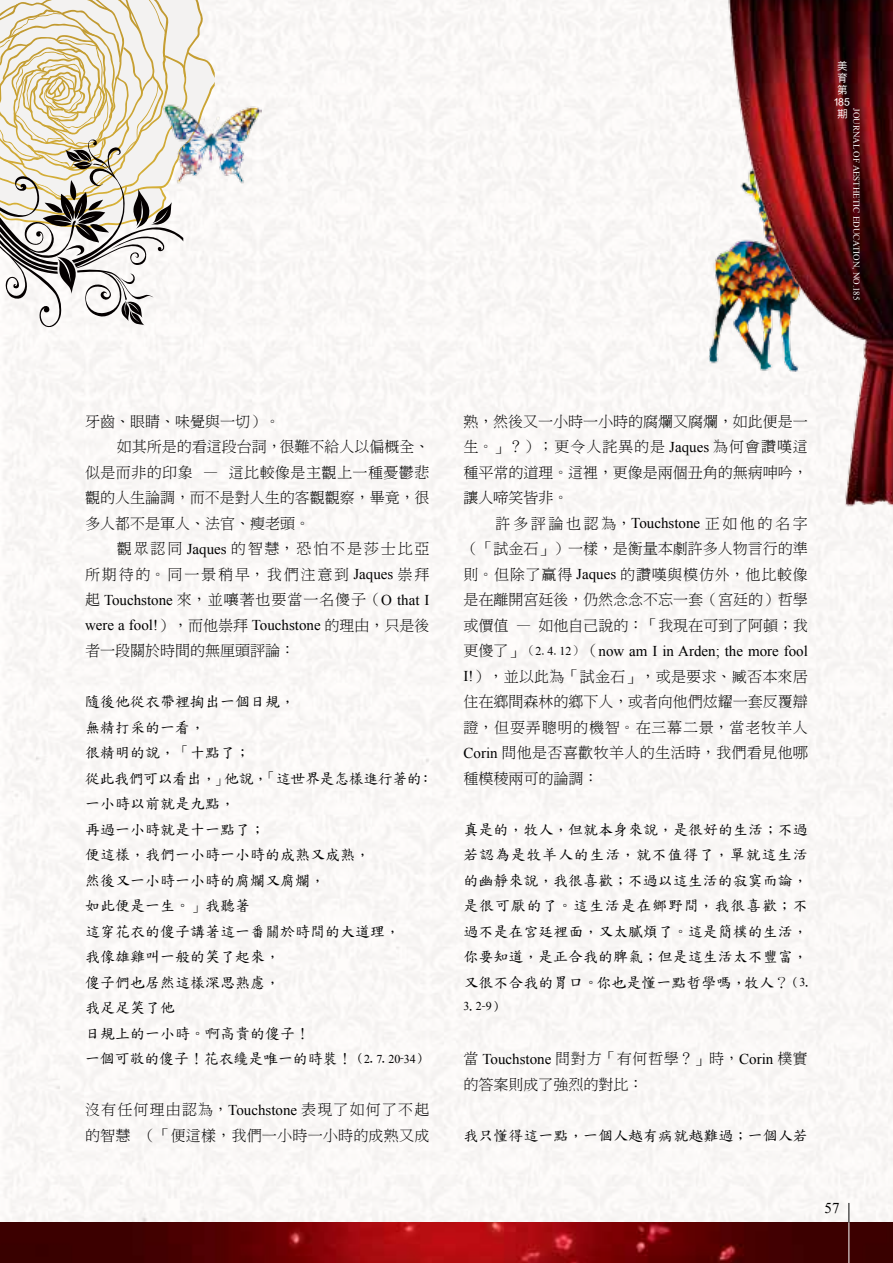
<style>
.page{position:relative;width:893px;height:1263px;background:#fff}
.page>*{position:absolute;margin:0;border:0;box-sizing:border-box;transform-origin:0 0}
.t1{font:15px/25.5px "DF Biao Kai Shu SB HKSCSP U";color:#000}
.t2{font:15px/25.5px "DF Ming Lt HKSCS U";color:#000}
.t3{font:15px "Times New Roman";color:#000}
.t4{font:15px "DF Ming Lt HKSCS U";letter-spacing:.125em;color:#000}
.t5{font:15px "DF Ming Lt HKSCS U";letter-spacing:.065em;color:#000}
.t6{font:15px "DF Ming Lt HKSCS U";letter-spacing:.05em;color:#000}
.t7{font:15px "DF Ming Lt HKSCS U";letter-spacing:.025em;color:#000}
.t8{font:15px "DF Ming Lt HKSCS U";letter-spacing:.175em;color:#000}
.t9{font:15px "DF Ming Lt HKSCS U";letter-spacing:.055em;color:#000}
.t10{font:15px "DF Ming Lt HKSCS U";letter-spacing:.03em;color:#000}
.t11{font:12px "Times New Roman";color:#000}
.t12{font:10.5px/12px "DF Hei Md HKSCSP U";color:#fff;text-align:center}
.t13{font:9px "Times New Roman";color:#fff}
.s1{font-family:"Times New Roman"}
.s2{font-family:"DF Ming Lt HKSCS U"}
.s3{font-family:"DF Kai Shu W7 WINP BF";font-size:12px}
.s4{font-family:"Times New Roman";font-size:12px}
.s5{font-family:"DF Ming Lt HKSCS U";font-size:12px}
.s6{font-size:12px}
.s7{font-family:"DF Kai Shu W7 WINP BF"}
</style>
<div class="page">
<div style="left:2px;top:0;width:891px;height:1222px;background:#faf8f6"></div>
<img style="left:0;top:1222px;width:893px;height:41px">
<svg style="left:0;top:0;width:217px;height:329px"></svg>
<img style="left:160px;top:103px;width:101px;height:83px">
<img style="left:701px;top:169px;width:5px;height:202px">
<img style="left:706px;top:0;width:187px;height:520px">
<hr style="left:849px;top:1203px;width:1px;height:60px;background:#fff">
<svg style="left:849px;top:1203px;width:1px;height:19px"></svg>
<p class="t12" style="left:833px;top:60px;width:18px">美育第<br>185期</p>
<p class="t13" style="left:863px;top:108px;width:193px;rotate:90deg">JOURNAL OF AESTHETIC EDUCATION, NO.185</p>
<p class="t2" style="left:85px;top:408px;width:196px">牙齒、眼睛、味覺與一切）。</p>
<p class="t2" style="left:117px;top:434px;width:314px">如其所是的看這段台詞，很難不給人以偏概全、</p>
<p class="t10" style="left:85px;top:465px;width:346px">似是而非的印象 — 這比較像是主觀上一種憂鬱悲</p>
<p class="t2" style="left:85px;top:485px;width:346px">觀的人生論調，而不是對人生的客觀觀察，畢竟，很</p>
<p class="t2" style="left:85px;top:510px;width:226px">多人都不是軍人、法官、瘦老頭。</p>
<p class="t4" style="left:117px;top:541px;width:314px">觀眾認同 <span class="s1">Jaques</span> 的智慧，恐怕不是莎士比亞</p>
<p class="t4" style="left:85px;top:567px;width:346px">所期待的。同一景稍早，我們注意到 <span class="s1">Jaques</span> 崇拜</p>
<p class="t3" style="left:85px;top:589px;width:346px"><span class="s2">起</span> Touchstone <span class="s2">來，並嚷著也要當一名傻子（</span>O that I</p>
<p class="t3" style="left:85px;top:615px;width:346px">were a fool!<span class="s2">），而他崇拜</span> Touchstone <span class="s2">的理由，只是後</span></p>
<p class="t2" style="left:85px;top:638px;width:211px">者一段關於時間的無厘頭評論：</p>
<p class="t1" style="left:85px;top:689px;width:350px">隨後他從衣帶裡掏出一個日規，<br>無精打采的一看，<br>很精明的說，「十點了；<br>從此我們可以看出，」他說，「這世界是怎樣進行著的：一小時以前就是九點，<br>再過一小時就是十一點了；<br>便這樣，我們一小時一小時的成熟又成熟，<br>然後又一小時一小時的腐爛又腐爛，<br>如此便是一生。」我聽著<br>這穿花衣的傻子講著這一番關於時間的大道理，<br>我像雄雞叫一般的笑了起來，<br>傻子們也居然這樣深思熟慮，<br>我足足笑了他<br>日規上的一小時。啊高貴的傻子！<br>一個可敬的傻子！花衣纔是唯一的時裝！<span class="s3">（</span><span class="s4">2</span><span class="s3">.</span> <span class="s4">7</span><span class="s3">.</span> <span class="s4">20</span><span class="s3">-</span><span class="s4">34</span><span class="s3">）</span></p>
<p class="t2" style="left:85px;top:1097px;width:346px">沒有任何理由認為，<span class="s1">Touchstone</span> 表現了如何了不起的智慧 （「便這樣，我們一小時一小時的成熟又成</p>
<p class="t2" style="left:463px;top:408px;width:346px">熟，然後又一小時一小時的腐爛又腐爛，如此便是一</p>
<p class="t5" style="left:463px;top:439px;width:346px">生。」？）；更令人詫異的是 <span class="s1">Jaques</span> 為何會讚嘆這</p>
<p class="t2" style="left:463px;top:459px;width:346px">種平常的道理。這裡，更像是兩個丑角的無病呻吟，</p>
<p class="t2" style="left:463px;top:485px;width:106px">讓人啼笑皆非。</p>
<p class="t8" style="left:495px;top:516px;width:314px">許多評論也認為，<span class="s1">Touchstone</span> 正如他的名字</p>
<p class="t2" style="left:463px;top:536px;width:346px">（「試金石」）一樣，是衡量本劇許多人物言行的準</p>
<p class="t6" style="left:463px;top:567px;width:346px">則。但除了贏得 <span class="s1">Jaques</span> 的讚嘆與模仿外，他比較像</p>
<p class="t2" style="left:463px;top:587px;width:346px">是在離開宮廷後，仍然念念不忘一套（宮廷的）哲學</p>
<p class="t2" style="left:463px;top:612px;width:346px">或價值 — 如他自己說的：「我現在可到了阿頓；我</p>
<p class="t3" style="left:463px;top:640px;width:346px"><span class="s2">更傻了」</span><span class="s5">（</span><span class="s6">2</span><span class="s5">.</span><span class="s6">4</span><span class="s5">.</span><span class="s6">12</span><span class="s5">）</span><span class="s2">（</span>now am I in Arden; the more fool</p>
<p class="t2" style="left:463px;top:663px;width:346px"><span class="s1">I!</span>），並以此為「試金石」，或是要求、臧否本來居</p>
<p class="t2" style="left:463px;top:689px;width:346px">住在鄉間森林的鄉下人，或者向他們炫耀一套反覆辯</p>
<p class="t9" style="left:463px;top:720px;width:346px">證，但耍弄聰明的機智。在三幕二景，當老牧羊人</p>
<p class="t7" style="left:463px;top:745px;width:346px"><span class="s1">Corin</span> 問他是否喜歡牧羊人的生活時，我們看見他哪</p>
<p class="t2" style="left:463px;top:765px;width:136px">種模稜兩可的論調：</p>
<p class="t1" style="left:463px;top:816px;width:346px;text-align:justify">真是的，牧人，但就本身來說，是很好的生活；不過若認為是牧羊人的生活，就不值得了，單就這生活的幽靜來說，我很喜歡；不過以這生活的寂寞而論，是很可厭的了。這生活是在鄉野間，我很喜歡；不過不是在宮廷裡面，又太膩煩了。這是簡樸的生活，你要知道，是正合我的脾氣；但是這生活太不豐富，又很不合我的胃口。你也是懂一點哲學嗎，牧人？<span class="s3">（</span><span class="s4">3</span><span class="s3">.</span></p>
<p class="t11" style="left:463px;top:998px;width:42px">3<span class="s7">.</span> 2<span class="s7">-</span>9<span class="s7">）</span></p>
<p class="t2" style="left:463px;top:1046px;width:346px">當 <span class="s1">Touchstone</span> 問對方「有何哲學？」時，<span class="s1">Corin</span> 樸實的答案則成了強烈的對比：</p>
<p class="t1" style="left:463px;top:1122px;width:346px">我只懂得這一點，一個人越有病就越難過；一個人若</p>
<p class="t3" style="left:825px;top:1198px;width:16px">57</p>
</div>
